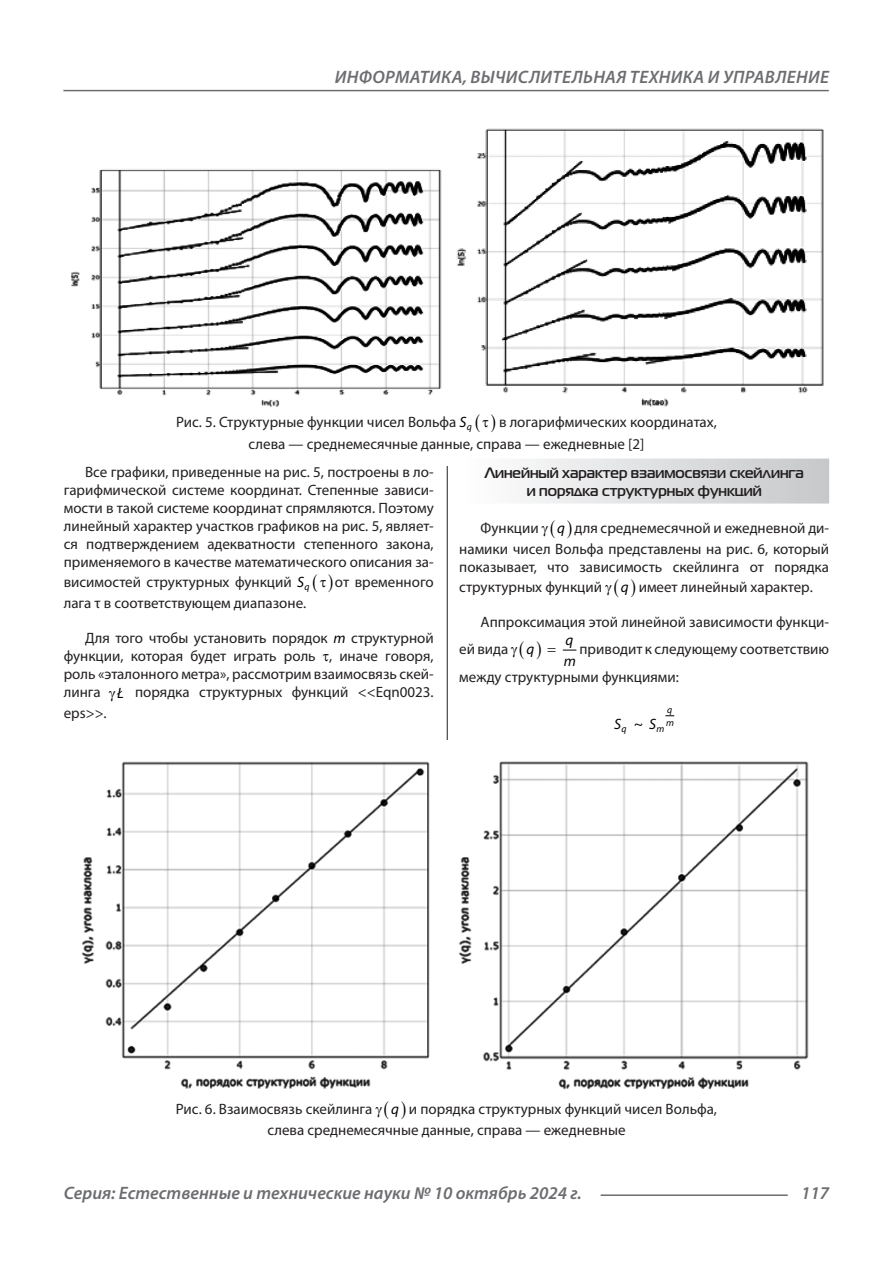
<style>
.page{position:relative;width:893px;height:1263px;background:#fff}
.page>*{position:absolute;margin:0;border:0;box-sizing:border-box;transform-origin:0 0}
.t1{font:italic 600 18px "Myriad Pro";letter-spacing:.005em;color:#6c6d70}
.Статья_текст{font:15px/18px "Myriad Pro";color:#231f20}
.Статья_подзаголовок{font:700 15px/18px "Magistral C";color:#231f20;text-align:center}
.t2{font:italic 15px/20.2px "Myriad Pro";color:#000}
.t3{font:15px "Myriad Pro";color:#000}
.t4{font:italic 9.75px/13.2px "Myriad Pro";color:#000}
.s1{font-style:italic;color:#000}
.s2{color:#000}
.s3{font-style:italic}
</style>
<div class="page">
<hr style="left:447px;top:128px;width:1px;height:1007px;background:#231f20">
<hr style="left:63px;top:90px;width:766px;height:1px;background:#6c6d70">
<hr style="left:601px;top:1194px;width:187px;height:2px;background:#6c6d70">
<div style="left:459px;top:458px;width:370px;height:45px;background:linear-gradient(to right,#fefeff,#c6c8ca)"></div>
<svg style="left:563px;top:650px;width:13px;height:1px"></svg>
<img style="left:71px;top:128px;width:753px;height:279px">
<div style="left:442px;top:449px;width:11px;height:17px;background:#fff"></div>
<img style="left:81px;top:761px;width:728px;height:329px">
<div style="left:442px;top:740px;width:11px;height:17px;background:#fff"></div>
<p class="t1" style="left:335px;top:66px;width:496px">ИНФОРМАТИКА, ВЫЧИСЛИТЕЛЬНАЯ ТЕХНИКА И УПРАВЛЕНИЕ</p>
<p class="Статья_текст" style="left:176px;top:413px;width:314px">Рис. 5. Структурные функции чисел Вольфа <span class="s1">S</span><sub>q</sub> <span class="s2">▼</span></p>
<p class="Статья_текст" style="left:249px;top:411px;width:470px;line-height:21.8px;text-indent:250px">в логарифмических координатах, слева — среднемесячные данные, справа — ежедневные [2]</p>
<p class="Статья_текст" style="left:64px;top:463px;width:371px;text-align:justify;text-indent:21px">Все графики, приведенные на рис. 5, построены в ло&shy;гарифмической системе координат. Степенные зависи&shy;мости в такой системе координат спрямляются. Поэтому линейный характер участков графиков на рис. 5, являет&shy;ся подтверждением адекватности степенного закона, применяемого в качестве математического описания за-</p>
<p class="Статья_текст" style="left:64px;top:572px;width:264px">висимостей структурных функций <span class="s1">S</span><sub>q</sub> <span class="s2">▼</span></p>
<p class="Статья_текст" style="left:335px;top:572px;width:100px">от временного</p>
<p class="Статья_текст" style="left:64px;top:594px;width:244px">лага τ в соответствующем диапазоне.</p>
<p class="Статья_текст" style="left:64px;top:629px;width:371px;text-indent:21px">Для того чтобы установить порядок <span class="s1">m</span> структурной функции, которая будет играть роль</p>
<p class="Статья_текст" style="left:323px;top:647px;width:113px"><span class="s2">▼</span>, иначе говоря,</p>
<p class="Статья_текст" style="left:64px;top:665px;width:371px">роль «эталонного метра», рассмотрим взаимосвязь скей&shy;линга</p>
<p class="t2" style="left:117px;top:682px;width:8px">Ł</p>
<p class="Статья_текст" style="left:135px;top:683px;width:300px">порядка структурных функций &lt;&lt;Eqn0023.</p>
<p class="Статья_текст" style="left:64px;top:703px;width:44px">eps&gt;&gt;.</p>
<p class="Статья_подзаголовок" style="left:485px;top:463px;width:321px">Линейный характер взаимосвязи скейлинга и порядка структурных функций</p>
<p class="Статья_текст" style="left:480px;top:518px;width:60px">Функции</p>
<p class="t2" style="left:557px;top:517px;width:9px">q</p>
<p class="Статья_текст" style="left:459px;top:516px;width:371px;line-height:21.8px;text-align:right">для среднемесячной и ежедневной ди-<br>намики чисел Вольфа представлены на рис. 6, который</p>
<p class="Статья_текст" style="left:459px;top:557px;width:371px;line-height:19.5px">показывает, что зависимость скейлинга от порядка структурных функций</p>
<p class="t2" style="left:621px;top:576px;width:9px">q</p>
<p class="Статья_текст" style="left:639px;top:577px;width:176px">имеет линейный характер.</p>
<p class="Статья_текст" style="left:459px;top:608px;width:371px;line-height:27px;text-indent:21px">Аппроксимация этой линейной зависимости функци&shy;ей вида</p>
<p class="t2" style="left:526px;top:638px;width:9px">q</p>
<p class="t2" style="left:564px;top:630px;width:14px">q m</p>
<p class="Статья_текст" style="left:459px;top:635px;width:371px;line-height:27.8px;text-indent:120px">приводит к следующему соответствию между структурными функциями:</p>
<p class="t2" style="left:614px;top:713px;width:8px">S</p>
<p class="t3" style="left:634px;top:714px;width:23px">~ <span class="s3">S</span></p>
<p class="t4" style="left:621px;top:722px;width:7px">q</p>
<p class="t4" style="left:656px;top:722px;width:9px">m</p>
<p class="t4" style="left:666px;top:703px;width:9px">q m</p>
<p class="Статья_текст" style="left:267px;top:1097px;width:451px;line-height:21.8px;text-indent:142px">и порядка структурных функций чисел Вольфа, слева среднемесячные данные, справа — ежедневные</p>
<p class="Статья_текст" style="left:176px;top:1099px;width:198px">Рис. 6. Взаимосвязь скейлинга</p>
<p class="t2" style="left:391px;top:1098px;width:9px">q</p>
<p class="t1" style="left:64px;top:1182px;width:520px">Серия: Естественные и технические науки № 10 октябрь 2024 г.</p>
<p class="t1" style="left:801px;top:1182px;width:30px">117</p>
</div>
